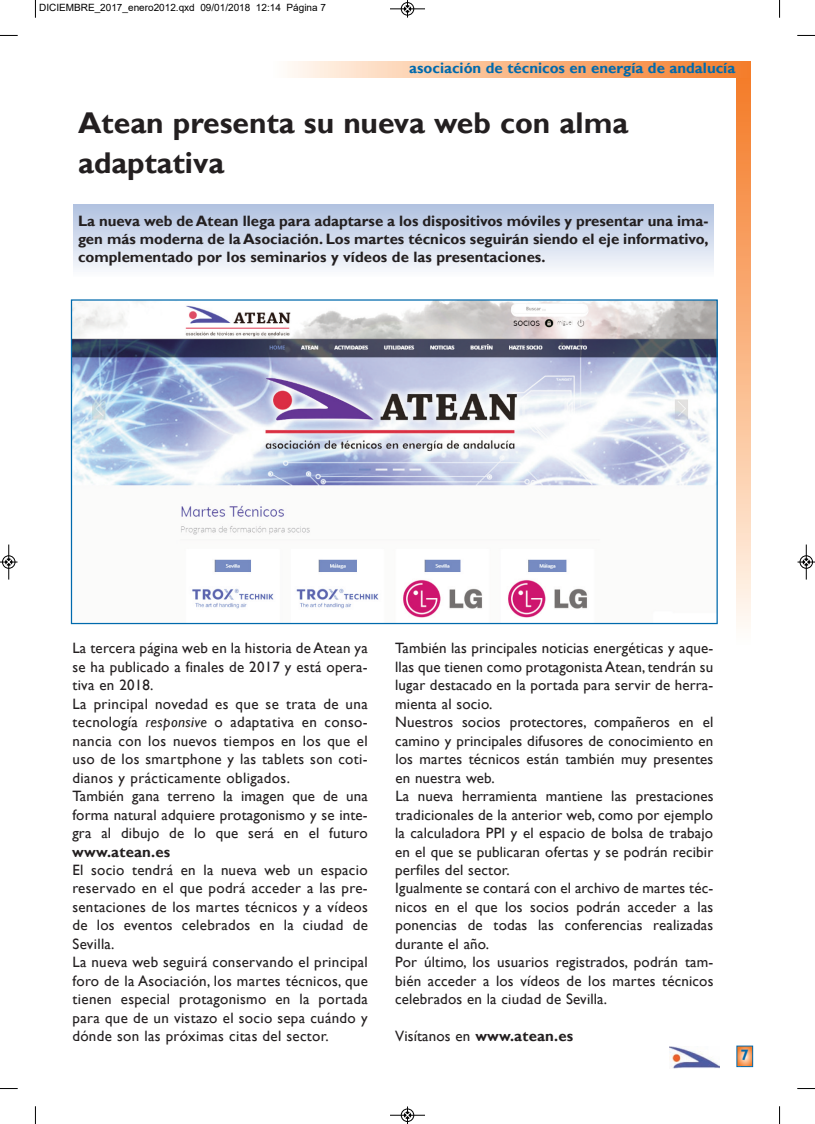
<style>
.page{position:relative;width:815px;height:1124px;background:#fff}
.page>*{position:absolute;margin:0;border:0;box-sizing:border-box;transform-origin:0 0}
.t1{font:700 30px/40px "Gill Sans";color:#231f20}
.t2{font:15px/18.5px "Gill Sans";letter-spacing:.01em;color:#231f20}
.t3{font:700 15px/18px "Gill Sans";color:#231f20;text-align:justify}
.t4{font:700 15px "Gill Sans";color:#006aad}
.t5{font:10px "Arial";color:#000}
.s1{font-style:italic}
.s2{font-weight:400}
</style>
<div class="page">
<svg style="left:739px;top:1047px;width:12px;height:17px"></svg>
<div style="left:737px;top:1045px;width:16px;height:21px;border:1px solid #006aad"></div>
<img style="left:669px;top:1046px;width:50px;height:22px">
<svg style="left:737px;top:78px;width:14px;height:549px;background:#f9b787"></svg>
<div style="left:272px;top:61px;width:479px;height:17px;background:linear-gradient(to right,#fffbf4,#f47924)"></div>
<div style="left:73px;top:205px;width:640px;height:71px;background:linear-gradient(to bottom,#b0c1e0,#fafbfd)"></div>
<img style="left:73px;top:301px;width:643px;height:317px">
<svg style="left:35px;top:0;width:1px;height:18px"></svg>
<svg style="left:0;top:35px;width:18px;height:1px"></svg>
<svg style="left:779px;top:0;width:1px;height:18px"></svg>
<svg style="left:797px;top:35px;width:18px;height:1px"></svg>
<svg style="left:35px;top:1106px;width:1px;height:17px"></svg>
<svg style="left:0;top:1088px;width:18px;height:1px"></svg>
<svg style="left:779px;top:1106px;width:1px;height:17px"></svg>
<svg style="left:797px;top:1088px;width:18px;height:1px"></svg>
<div style="left:401px;top:2px;width:13px;height:14px;border:1px solid #fff;border-radius:50%"></div>
<hr style="left:390px;top:9px;width:35px;height:1px;background:#000">
<div style="left:401px;top:2px;width:13px;height:13px;border:1px solid #000;border-radius:50%"></div>
<svg style="left:404px;top:0;width:7px;height:18px"></svg>
<hr style="left:390px;top:1114px;width:35px;height:1px;background:#000">
<div style="left:401px;top:1108px;width:13px;height:13px;border:1px solid #000;border-radius:50%"></div>
<svg style="left:404px;top:1106px;width:7px;height:17px"></svg>
<hr style="left:9px;top:544px;width:1px;height:35px;background:#000">
<div style="left:2px;top:555px;width:13px;height:13px;border:1px solid #000;border-radius:50%"></div>
<svg style="left:0;top:558px;width:18px;height:7px"></svg>
<hr style="left:806px;top:544px;width:1px;height:35px;background:#000">
<div style="left:800px;top:555px;width:13px;height:13px;border:1px solid #000;border-radius:50%"></div>
<svg style="left:798px;top:558px;width:17px;height:7px"></svg>
<p class="t5" style="left:39px;top:2px;width:288px">DICIEMBRE_2017_enero2012.qxd 09/01/2018 12:14 Página 7</p>
<p class="t4" style="left:409px;top:59px;width:327px">asociación de técnicos en energía de andalucía</p>
<h1 class="t1" style="left:78px;top:102px;width:552px">Atean presenta su nueva web con alma adaptativa</h1>
<p class="t3" style="left:78px;top:212px;width:632px">La nueva web de Atean llega para adaptarse a los dispositivos móviles y presentar una ima&shy;gen más moderna de la Asociación. Los martes técnicos seguirán siendo el eje informativo, complementado por los seminarios y vídeos de las presentaciones.</p>
<p class="t2" style="left:72px;top:638px;width:297px">La tercera página web en la historia de Atean ya se ha publicado a finales de 2017 y está opera&shy;tiva en 2018.<br>La principal novedad es que se trata de una tecnología <span class="s1">responsive</span> o adaptativa en conso&shy;nancia con los nuevos tiempos en los que el uso de los smartphone y las tablets son coti&shy;dianos y prácticamente obligados.<br>También gana terreno la imagen que de una forma natural adquiere protagonismo y se inte&shy;gra al dibujo de lo que será en el futuro</p>
<p class="t3" style="left:72px;top:842px;width:99px">www.atean.es</p>
<p class="t2" style="left:72px;top:860px;width:297px">El socio tendrá en la nueva web un espacio reservado en el que podrá acceder a las pre&shy;sentaciones de los martes técnicos y a vídeos de los eventos celebrados en la ciudad de Sevilla.<br>La nueva web seguirá conservando el principal foro de la Asociación, los martes técnicos, que tienen especial protagonismo en la portada para que de un vistazo el socio sepa cuándo y dónde son las próximas citas del sector.</p>
<p class="t2" style="left:395px;top:638px;width:320px">También las principales noticias energéticas y aque&shy;llas que tienen como protagonista Atean, tendrán su lugar destacado en la portada para servir de herra&shy;mienta al socio.<br>Nuestros socios protectores, compañeros en el camino y principales difusores de conocimiento en los martes técnicos están también muy presentes en nuestra web.<br>La nueva herramienta mantiene las prestaciones tradicionales de la anterior web, como por ejemplo la calculadora PPI y el espacio de bolsa de trabajo en el que se publicaran ofertas y se podrán recibir perfiles del sector.<br>Igualmente se contará con el archivo de martes téc&shy;nicos en el que los socios podrán acceder a las ponencias de todas las conferencias realizadas durante el año.<br>Por último, los usuarios registrados, podrán tam&shy;bién acceder a los vídeos de los martes técnicos celebrados en la ciudad de Sevilla.</p>
<p class="t3" style="left:395px;top:1026px;width:180px"><span class="s2">Visítanos en</span> www.atean.es</p>
<p class="t4" style="left:741px;top:1045px;width:10px">7</p>
</div>
